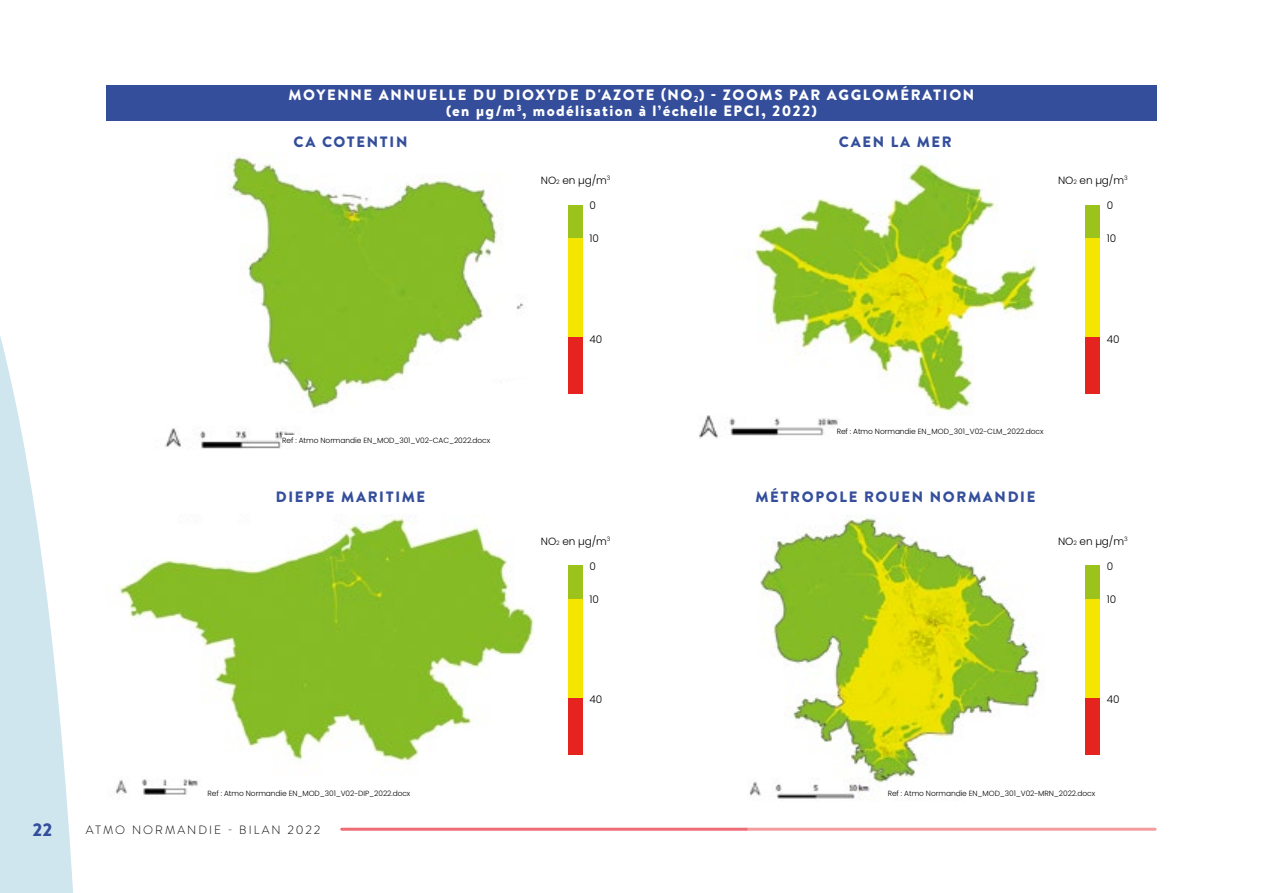
<style>
.page{position:relative;width:1263px;height:893px;background:#fff}
.page>*{position:absolute;margin:0;border:0;box-sizing:border-box;transform-origin:0 0}
.t1{font:900 18px "Brandon Text";color:#344e9b}
.t2{font:900 15px/16.5px "Brandon Text";letter-spacing:.1em;color:#fff;text-align:center}
.t3{font:900 15px "Brandon Text";letter-spacing:.11em;color:#344e9b}
.t4{font:300 12px "Brandon Text";letter-spacing:.17em;color:#000}
.t5{font:300 10.5px "Poppins";letter-spacing:-.01em;color:#000}
.t6{font:300 7.5px "Poppins";letter-spacing:-.01em;color:#000}
.s1{font-size:6.15px}
</style>
<div class="page">
<svg style="left:0;top:336px;width:73px;height:557px;fill:#cfe6ee"></svg>
<hr style="left:746px;top:828px;width:409px;height:3px;background:#f39e9e">
<hr style="left:342px;top:828px;width:404px;height:3px;background:#ed6c76">
<img style="left:699px;top:163px;width:338px;height:276px">
<img style="left:750px;top:515px;width:291px;height:284px">
<img style="left:164px;top:153px;width:360px;height:296px">
<img style="left:115px;top:517px;width:419px;height:278px">
<div style="left:106px;top:85px;width:1051px;height:36px;background:#344e9b"></div>
<div style="left:282px;top:435px;width:213px;height:8px;background:#fff"></div>
<div style="left:568px;top:205px;width:15px;height:33px;background:#9bc31c"></div>
<div style="left:568px;top:238px;width:15px;height:99px;background:#f4e600"></div>
<div style="left:568px;top:337px;width:15px;height:57px;background:#e5231f"></div>
<div style="left:568px;top:566px;width:15px;height:33px;background:#9bc31c"></div>
<div style="left:568px;top:599px;width:15px;height:99px;background:#f4e600"></div>
<div style="left:568px;top:698px;width:15px;height:57px;background:#e5231f"></div>
<div style="left:1085px;top:205px;width:15px;height:33px;background:#9bc31c"></div>
<div style="left:1085px;top:238px;width:15px;height:99px;background:#f4e600"></div>
<div style="left:1085px;top:337px;width:15px;height:57px;background:#e5231f"></div>
<div style="left:1085px;top:566px;width:15px;height:33px;background:#9bc31c"></div>
<div style="left:1085px;top:599px;width:15px;height:99px;background:#f4e600"></div>
<div style="left:1085px;top:698px;width:15px;height:57px;background:#e5231f"></div>
<div style="left:208px;top:783px;width:212px;height:13px;background:#fff"></div>
<div style="left:888px;top:783px;width:212px;height:13px;background:#fff"></div>
<div style="left:837px;top:426px;width:212px;height:9px;background:#fff"></div>
<h2 class="t2" style="left:289px;top:86px;width:687px">MOYENNE ANNUELLE DU DIOXYDE D'AZOTE (NO<sub>2</sub>) - ZOOMS PAR AGGLOMÉRATION (en μg/m<sup>3</sup>, modélisation à l’échelle EPCI, 2022)</h2>
<h2 class="t3" style="left:293px;top:131px;width:115px">CA COTENTIN</h2>
<h2 class="t3" style="left:839px;top:131px;width:114px">CAEN LA MER</h2>
<h3 class="t5" style="left:541px;top:174px;width:71px">NO<span class="s1">2</span> en µg/m<sup>3</sup></h3>
<h3 class="t5" style="left:590px;top:199px;width:8px">0</h3>
<h3 class="t5" style="left:590px;top:233px;width:11px">10</h3>
<h3 class="t5" style="left:1058px;top:174px;width:71px">NO<span class="s1">2</span> en µg/m<sup>3</sup></h3>
<h3 class="t5" style="left:1107px;top:199px;width:8px">0</h3>
<h3 class="t5" style="left:1107px;top:233px;width:11px">10</h3>
<h3 class="t5" style="left:590px;top:333px;width:14px">40</h3>
<h3 class="t5" style="left:1107px;top:333px;width:14px">40</h3>
<p class="t6" style="left:282px;top:436px;width:209px">Ref : Atmo Normandie EN_MOD_301_V02-CAC_2022.docx</p>
<p class="t6" style="left:837px;top:427px;width:208px">Ref : Atmo Normandie EN_MOD_301_V02-CLM_2022.docx</p>
<h2 class="t3" style="left:276px;top:486px;width:151px">DIEPPE MARITIME</h2>
<h2 class="t3" style="left:755px;top:486px;width:281px">MÉTROPOLE ROUEN NORMANDIE</h2>
<h3 class="t5" style="left:541px;top:535px;width:71px">NO<span class="s1">2</span> en µg/m<sup>3</sup></h3>
<h3 class="t5" style="left:590px;top:560px;width:8px">0</h3>
<h3 class="t5" style="left:590px;top:593px;width:11px">10</h3>
<h3 class="t5" style="left:1058px;top:535px;width:71px">NO<span class="s1">2</span> en µg/m<sup>3</sup></h3>
<h3 class="t5" style="left:1107px;top:560px;width:8px">0</h3>
<h3 class="t5" style="left:1107px;top:593px;width:11px">10</h3>
<h3 class="t5" style="left:590px;top:694px;width:14px">40</h3>
<h3 class="t5" style="left:1107px;top:694px;width:14px">40</h3>
<p class="t6" style="left:208px;top:789px;width:204px">Ref : Atmo Normandie EN_MOD_301_V02-DIP_2022.docx</p>
<p class="t6" style="left:888px;top:789px;width:209px">Ref : Atmo Normandie EN_MOD_301_V02-MRN_2022.docx</p>
<h1 class="t1" style="left:33px;top:816px;width:21px">22</h1>
<h3 class="t4" style="left:86px;top:821px;width:236px">ATMO NORMANDIE - BILAN 2022</h3>
</div>
